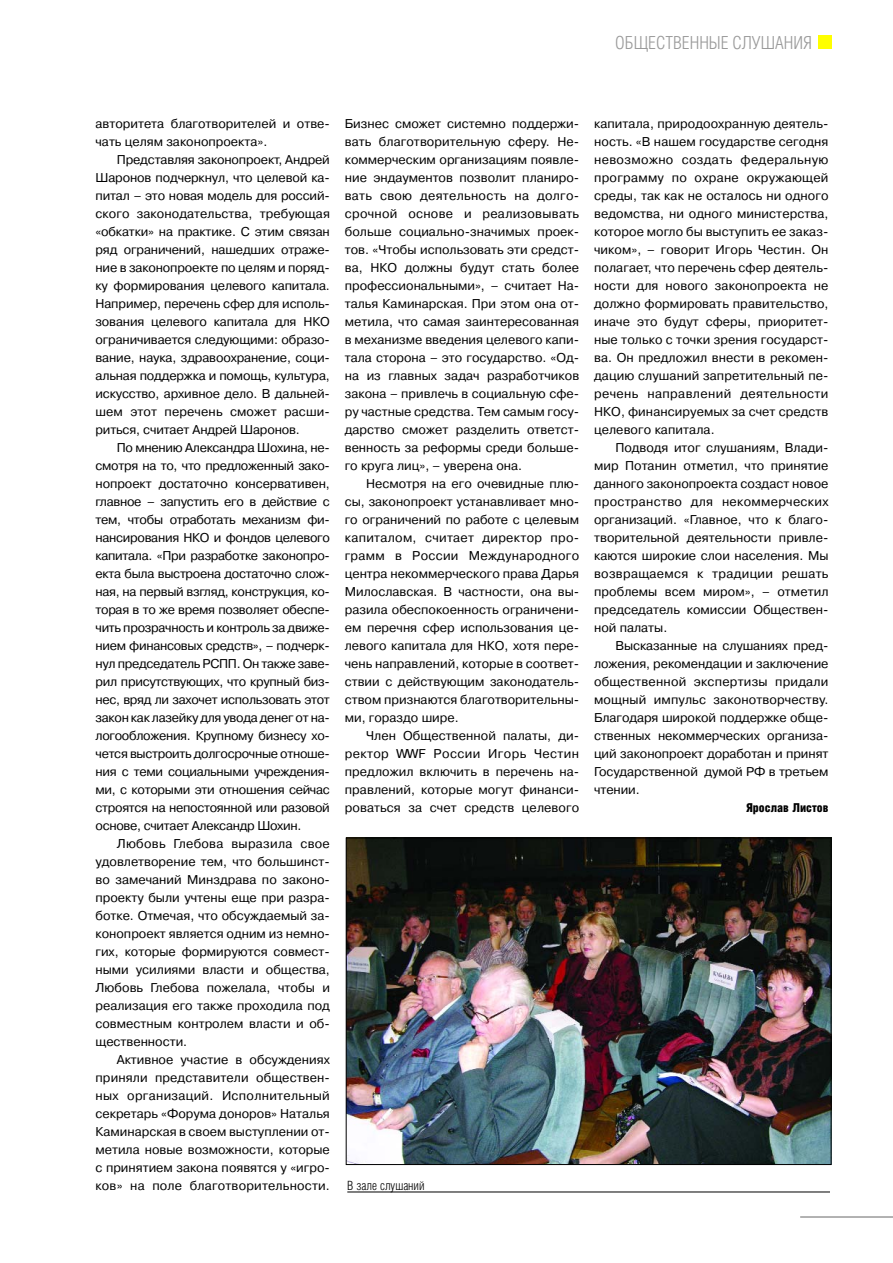
<style>
.page{position:relative;width:893px;height:1263px;background:#fff}
.page>*{position:absolute;margin:0;border:0;box-sizing:border-box;transform-origin:0 0}
.t1{font:300 18px "Helios Cond";color:#999}
.t2{font:12.75px/18px "Pragmatica C";color:#000;text-align:justify}
.t3{font:300 12.75px "Helios Cond";color:#000}
.t4{font:900 12.3px "Helios Cond";color:#000}
</style>
<div class="page">
<div style="left:817px;top:35px;width:14px;height:14px;background:#ff0"></div>
<hr style="left:800px;top:1216px;width:92px;height:2px;background:#999">
<img style="left:348px;top:840px;width:481px;height:323px">
<div style="left:346px;top:838px;width:485px;height:327px;border:1px solid #000"></div>
<hr style="left:347px;top:1192px;width:483px;height:1px;background:#000">
<h1 class="t1" style="left:615px;top:38px;width:198px">ОБЩЕСТВЕННЫЕ СЛУШАНИЯ</h1>
<p class="t2" style="left:95px;top:115px;width:236px">авторитета благотворителей и отве&shy;чать целям законопроекта».</p>
<p class="t2" style="left:95px;top:151px;width:236px;text-indent:21px">Представляя законопроект, Андрей Шаронов подчеркнул, что целевой ка&shy;питал – это новая модель для россий&shy;ского законодательства, требующая «обкатки» на практике. С этим связан ряд ограничений, нашедших отраже&shy;ние в законопроекте по целям и поряд&shy;ку формирования целевого капитала.<br>Например, перечень сфер для исполь&shy;зования целевого капитала для НКО ограничивается следующими: образо&shy;вание, наука, здравоохранение, соци&shy;альная поддержка и помощь, культура, искусство, архивное дело. В дальней&shy;шем этот перечень сможет расши&shy;риться, считает Андрей Шаронов.</p>
<p class="t2" style="left:95px;top:439px;width:236px;text-indent:21px">По мнению Александра Шохина, не&shy;смотря на то, что предложенный зако&shy;нопроект достаточно консервативен, главное – запустить его в действие с тем, чтобы отработать механизм фи&shy;нансирования НКО и фондов целевого капитала. «При разработке законопро&shy;екта была выстроена достаточно слож&shy;ная, на первый взгляд, конструкция, ко&shy;торая в то же время позволяет обеспе&shy;чить прозрачность и контроль за движе&shy;нием финансовых средств», – подчерк&shy;нул председатель РСПП. Он также заве&shy;рил присутствующих, что крупный биз&shy;нес, вряд ли захочет использовать этот закон как лазейку для увода денег от на&shy;логообложения. Крупному бизнесу хо&shy;чется выстроить долгосрочные отноше&shy;ния с теми социальными учреждения&shy;ми, с которыми эти отношения сейчас строятся на непостоянной или разовой основе, считает Александр Шохин.</p>
<p class="t2" style="left:95px;top:835px;width:236px;text-indent:21px">Любовь Глебова выразила свое удовлетворение тем, что большинст&shy;во замечаний Минздрава по законо&shy;проекту были учтены еще при разра&shy;ботке. Отмечая, что обсуждаемый за&shy;конопроект является одним из немно&shy;гих, которые формируются совмест&shy;ными усилиями власти и общества, Любовь Глебова пожелала, чтобы и реализация его также проходила под совместным контролем власти и об&shy;щественности.</p>
<p class="t2" style="left:95px;top:1051px;width:236px;text-indent:21px">Активное участие в обсуждениях приняли представители обществен&shy;ных организаций. Исполнительный секретарь «Форума доноров» Наталья Каминарская в своем выступлении от&shy;метила новые возможности, которые с принятием закона появятся у «игро&shy;ков» на поле благотворительности.</p>
<p class="t2" style="left:345px;top:115px;width:236px">Бизнес сможет системно поддержи&shy;вать благотворительную сферу. Не&shy;коммерческим организациям появле&shy;ние эндаументов позволит планиро&shy;вать свою деятельность на долго&shy;срочной основе и реализовывать больше социально-значимых проек&shy;тов. «Чтобы использовать эти средст&shy;ва, НКО должны будут стать более профессиональными», – считает На&shy;талья Каминарская. При этом она от&shy;метила, что самая заинтересованная в механизме введения целевого капи&shy;тала сторона – это государство. «Од&shy;на из главных задач разработчиков закона – привлечь в социальную сфе&shy;ру частные средства. Тем самым госу&shy;дарство сможет разделить ответст&shy;венность за реформы среди больше&shy;го круга лиц», – уверена она.</p>
<p class="t2" style="left:345px;top:475px;width:236px;text-indent:21px">Несмотря на его очевидные плю&shy;сы, законопроект устанавливает мно&shy;го ограничений по работе с целевым капиталом, считает директор про&shy;грамм в России Международного центра некоммерческого права Дарья Милославская. В частности, она вы&shy;разила обеспокоенность ограничени&shy;ем перечня сфер использования це&shy;левого капитала для НКО, хотя пере&shy;чень направлений, которые в соответ&shy;ствии с действующим законодатель&shy;ством признаются благотворительны&shy;ми, гораздо шире.</p>
<p class="t2" style="left:345px;top:727px;width:236px;text-indent:21px">Член Общественной палаты, ди&shy;ректор WWF России Игорь Честин предложил включить в перечень на&shy;правлений, которые могут финанси&shy;роваться за счет средств целевого</p>
<p class="t3" style="left:347px;top:1181px;width:79px">В зале слушаний</p>
<p class="t2" style="left:594px;top:115px;width:236px">капитала, природоохранную деятель&shy;ность. «В нашем государстве сегодня невозможно создать федеральную программу по охране окружающей среды, так как не осталось ни одного ведомства, ни одного министерства, которое могло бы выступить ее заказ&shy;чиком», – говорит Игорь Честин. Он полагает, что перечень сфер деятель&shy;ности для нового законопроекта не должно формировать правительство, иначе это будут сферы, приоритет&shy;ные только с точки зрения государст&shy;ва. Он предложил внести в рекомен&shy;дацию слушаний запретительный пе&shy;речень направлений деятельности НКО, финансируемых за счет средств целевого капитала.</p>
<p class="t2" style="left:594px;top:439px;width:236px;text-indent:21px">Подводя итог слушаниям, Влади&shy;мир Потанин отметил, что принятие данного законопроекта создаст новое пространство для некоммерческих организаций. «Главное, что к благо&shy;творительной деятельности привле&shy;каются широкие слои населения. Мы возвращаемся к традиции решать проблемы всем миром», – отметил председатель комиссии Обществен&shy;ной палаты.</p>
<p class="t2" style="left:594px;top:637px;width:236px;text-indent:21px">Высказанные на слушаниях пред&shy;ложения, рекомендации и заключение общественной экспертизы придали мощный импульс законотворчеству.<br>Благодаря широкой поддержке обще&shy;ственных некоммерческих организа&shy;ций законопроект доработан и принят Государственной думой РФ в третьем чтении.</p>
<p class="t4" style="left:746px;top:804px;width:84px">Ярослав Листов</p>
</div>
